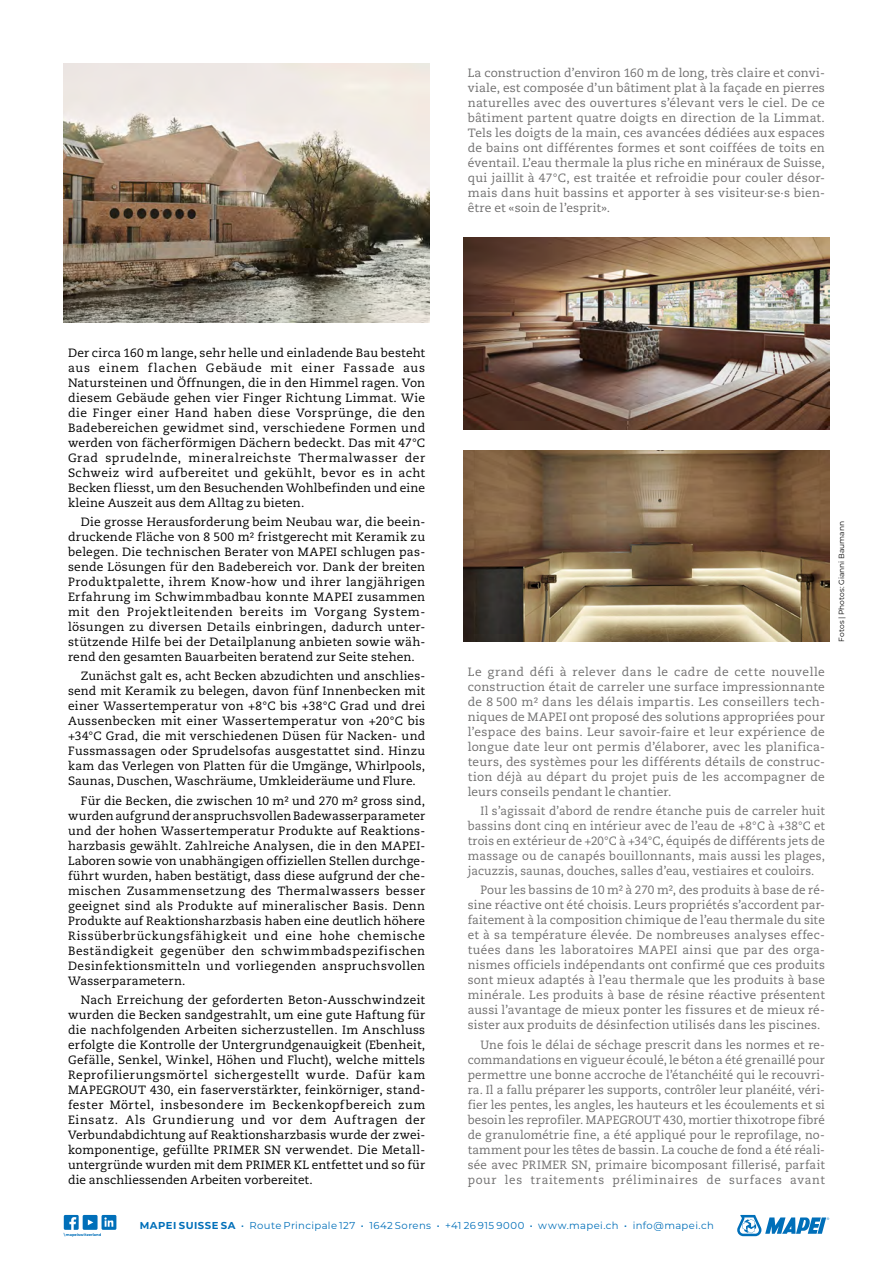
<style>
.page{position:relative;width:893px;height:1263px;background:#fff}
.page>*{position:absolute;margin:0;border:0;box-sizing:border-box;transform-origin:0 0}
.t1{font:12px/15px "Caecilia LT Std";letter-spacing:.01em;color:#000;text-align:justify}
.t2{font:12px/15px "Caecilia LT Std";letter-spacing:.02em;color:#706f6f;text-align:justify}
.t3{font:12px/15px "Caecilia LT Std";letter-spacing:.02em;color:#706f6f;text-align:justify;scale:.96 1}
.t4{font:10.05px "Montserrat";letter-spacing:.035em;color:#006fb9}
.t5{font:7.5px "Montserrat";letter-spacing:.005em;color:#000}
.t6{font:700 3.75px "Montserrat";letter-spacing:.01em;color:#006fb9}
.s1{font-weight:700}
.s2{font-weight:600}
</style>
<div class="page">
<svg style="left:737px;top:1215px;width:92px;height:21px"></svg>
<svg style="left:64px;top:1215px;width:52px;height:15px"></svg>
<img style="left:463px;top:450px;width:366px;height:192px">
<img style="left:463px;top:238px;width:366px;height:191px">
<img style="left:64px;top:64px;width:365px;height:259px">
<p class="t2" style="left:468px;top:66px;width:359px">La construction d’environ 160 m de long, très claire et convi&shy;viale, est composée d’un bâtiment plat à la façade en pierres naturelles avec des ouvertures s’élevant vers le ciel. De ce bâtiment partent quatre doigts en direction de la Limmat.<br>Tels les doigts de la main, ces avancées dédiées aux espaces de bains ont différentes formes et sont coiffées de toits en éventail. L’eau thermale la plus riche en minéraux de Suisse, qui jaillit à 47°C, est traitée et refroidie pour couler désor&shy;mais dans huit bassins et apporter à ses visiteur·se·s bien&shy;être et «soin de l’esprit».</p>
<p class="t1" style="left:68px;top:345px;width:359px">Der circa 160 m lange, sehr helle und einladende Bau besteht aus einem flachen Gebäude mit einer Fassade aus Natursteinen und Öffnungen, die in den Himmel ragen. Von diesem Gebäude gehen vier Finger Richtung Limmat. Wie die Finger einer Hand haben diese Vorsprünge, die den Badebereichen gewidmet sind, verschiedene Formen und werden von fächerförmigen Dächern bedeckt. Das mit 47°C Grad sprudelnde, mineralreichste Thermalwasser der Schweiz wird aufbereitet und gekühlt, bevor es in acht Becken fliesst, um den Besuchenden Wohlbefinden und eine kleine Auszeit aus dem Alltag zu bieten.</p>
<p class="t1" style="left:68px;top:515px;width:359px;text-indent:13px">Die grosse Herausforderung beim Neubau war, die beein&shy;druckende Fläche von 8 500 m² fristgerecht mit Keramik zu belegen. Die technischen Berater von MAPEI schlugen pas&shy;sende Lösungen für den Badebereich vor. Dank der breiten Produktpalette, ihrem Know-how und ihrer langjährigen Erfahrung im Schwimmbadbau konnte MAPEI zusammen mit den Projektleitenden bereits im Vorgang System&shy;lösungen zu diversen Details einbringen, dadurch unter&shy;stützende Hilfe bei der Detailplanung anbieten sowie wäh&shy;rend den gesamten Bauarbeiten beratend zur Seite stehen.</p>
<p class="t1" style="left:68px;top:669px;width:359px;text-indent:13px">Zunächst galt es, acht Becken abzudichten und anschlies&shy;send mit Keramik zu belegen, davon fünf Innenbecken mit einer Wassertemperatur von +8°C bis +38°C Grad und drei Aussenbecken mit einer Wassertemperatur von +20°C bis +34°C Grad, die mit verschiedenen Düsen für Nacken- und Fussmassagen oder Sprudelsofas ausgestattet sind. Hinzu kam das Verlegen von Platten für die Umgänge, Whirlpools, Saunas, Duschen, Waschräume, Umkleideräume und Flure.</p>
<p class="t1" style="left:68px;top:793px;width:359px;text-indent:13px">Für die Becken, die zwischen 10 m² und 270 m² gross sind, wurden aufgrund der anspruchsvollen Badewasserparameter und der hohen Wassertemperatur Produkte auf Reaktions&shy;harzbasis gewählt. Zahlreiche Analysen, die in den MAPEI-Laboren sowie von unabhängigen offiziellen Stellen durchge&shy;führt wurden, haben bestätigt, dass diese aufgrund der che&shy;mischen Zusammensetzung des Thermalwassers besser geeignet sind als Produkte auf mineralischer Basis. Denn Produkte auf Reaktionsharzbasis haben eine deutlich höhere Rissüberbrückungsfähigkeit und eine hohe chemische Beständigkeit gegenüber den schwimmbadspezifischen Desinfektionsmitteln und vorliegenden anspruchsvollen Wasserparametern.</p>
<p class="t1" style="left:68px;top:992px;width:359px;text-indent:13px">Nach Erreichung der geforderten Beton-Ausschwindzeit wurden die Becken sandgestrahlt, um eine gute Haftung für die nachfolgenden Arbeiten sicherzustellen. Im Anschluss erfolgte die Kontrolle der Untergrundgenauigkeit (Ebenheit, Gefälle, Senkel, Winkel, Höhen und Flucht), welche mittels Reprofilierungsmörtel sichergestellt wurde. Dafür kam MAPEGROUT 430, ein faserverstärkter, feinkörniger, stand&shy;fester Mörtel, insbesondere im Beckenkopfbereich zum Einsatz. Als Grundierung und vor dem Auftragen der Verbundabdichtung auf Reaktionsharzbasis wurde der zwei&shy;komponentige, gefüllte PRIMER SN verwendet. Die Metall&shy;untergründe wurden mit dem PRIMER KL entfettet und so für die anschliessenden Arbeiten vorbereitet.</p>
<p class="t2" style="left:468px;top:664px;width:359px">Le grand défi à relever dans le cadre de cette nouvelle construction était de carreler une surface impressionnante de 8 500 m² dans les délais impartis. Les conseillers tech&shy;niques de MAPEI ont proposé des solutions appropriées pour l’espace des bains. Leur savoir-faire et leur expérience de longue date leur ont permis d’élaborer, avec les planifica&shy;teurs, des systèmes pour les différents détails de construc&shy;tion déjà au départ du projet puis de les accompagner de leurs conseils pendant le chantier.</p>
<p class="t3" style="left:468px;top:803px;width:374px;text-indent:13px">Il s’agissait d’abord de rendre étanche puis de carreler huit bassins dont cinq en intérieur avec de l’eau de +8°C à +38°C et trois en extérieur de +20°C à +34°C, équipés de différents jets de massage ou de canapés bouillonnants, mais aussi les plages, jacuzzis, saunas, douches, salles d’eau, vestiaires et couloirs.</p>
<p class="t2" style="left:468px;top:883px;width:359px;text-indent:13px">Pour les bassins de 10 m² à 270 m², des produits à base de ré&shy;sine réactive ont été choisis. Leurs propriétés s’accordent par&shy;faitement à la composition chimique de l’eau thermale du site et à sa température élevée. De nombreuses analyses effec&shy;tuées dans les laboratoires MAPEI ainsi que par des orga&shy;nismes officiels indépendants ont confirmé que ces produits sont mieux adaptés à l’eau thermale que les produits à base minérale. Les produits à base de résine réactive présentent aussi l’avantage de mieux ponter les fissures et de mieux ré&shy;sister aux produits de désinfection utilisés dans les piscines.</p>
<p class="t2" style="left:468px;top:1037px;width:359px;text-indent:13px">Une fois le délai de séchage prescrit dans les normes et re&shy;commandations en vigueur écoulé, le béton a été grenaillé pour permettre une bonne accroche de l’étanchéité qui le recouvri&shy;ra. Il a fallu préparer les supports, contrôler leur planéité, véri&shy;fier les pentes, les angles, les hauteurs et les écoulements et si besoin les reprofiler. MAPEGROUT 430, mortier thixotrope fibré de granulométrie fine, a été appliqué pour le reprofilage, no&shy;tamment pour les têtes de bassin. La couche de fond a été réali&shy;sée avec PRIMER SN, primaire bicomposant fillerisé, parfait pour les traitements préliminaires de surfaces avant</p>
<p class="t5" style="left:836px;top:642px;width:122px;rotate:-90deg">Fotos | Photos: Gianni Baumann</p>
<p class="t6" style="left:64px;top:1232px;width:39px">\ mapeiswitzerland</p>
<p class="t4" style="left:140px;top:1218px;width:576px"><span class="s1">MAPEI SUISSE SA</span> <span class="s2">·</span> Route Principale 127 <span class="s2">·</span> 1642 Sorens <span class="s2">·</span> +41 26 915 9000 <span class="s2">·</span> www.mapei.ch <span class="s2">·</span> info@mapei.ch</p>
</div>
